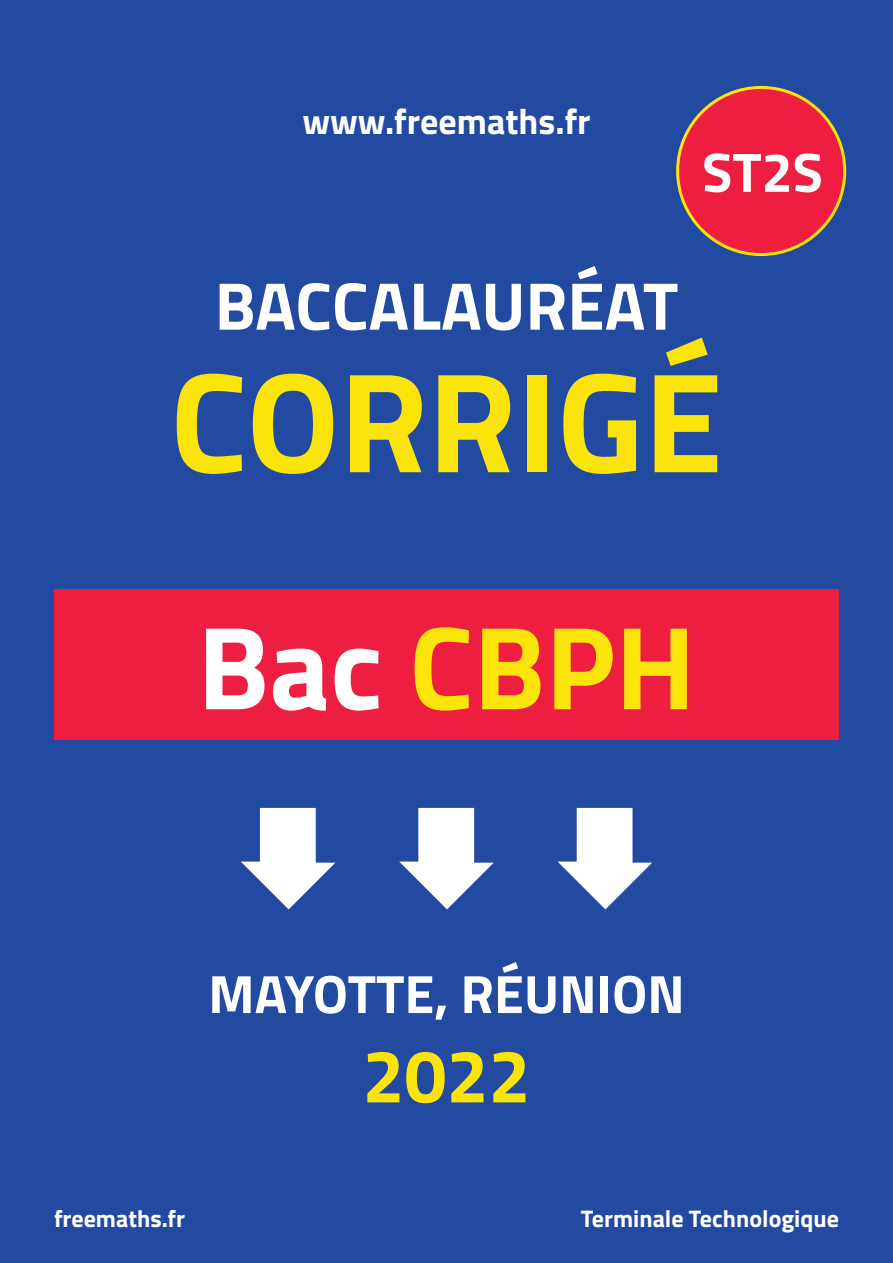
<style>
.page{position:relative;width:893px;height:1263px;background:#214aa0}
.page>*{position:absolute;margin:0;border:0;box-sizing:border-box;transform-origin:0 0}
.t1{font:700 142.5px "Titillium";color:#fbe30c}
.t2{font:700 118.5px "Titillium";color:#fbe30c}
.t3{font:700 75px "Titillium";color:#fbe30c}
.t4{font:700 67.5px "Titillium";color:#fff}
.t5{font:700 55.5px "Titillium";color:#fff}
.t6{font:700 54px "Titillium";color:#fff}
.t7{font:700 36px "Titillium";color:#fff}
.t8{font:700 24px "Titillium";color:#fff}
.s1{color:#fff}
</style>
<div class="page">
<svg style="left:241px;top:808px;width:94px;height:101px"></svg>
<svg style="left:399px;top:808px;width:95px;height:101px"></svg>
<svg style="left:558px;top:808px;width:94px;height:101px"></svg>
<div style="left:54px;top:589px;width:785px;height:151px;background:#ed1e40"></div>
<div style="left:678px;top:87px;width:167px;height:168px;background:#ed1e40;border-radius:50%"></div>
<h3 class="t7" style="left:302px;top:94px;width:290px">www.freemaths.fr</h3>
<h3 class="t5" style="left:702px;top:130px;width:122px">ST2S</h3>
<h3 class="t4" style="left:215px;top:254px;width:465px">BACCALAURÉAT</h3>
<h1 class="t1" style="left:170px;top:313px;width:554px">CORRIGÉ</h1>
<h2 class="t2" style="left:197px;top:577px;width:500px"><span class="s1">Bac</span> CBPH</h2>
<p class="t6" style="left:208px;top:953px;width:478px">MAYOTTE, RÉUNION</p>
<h3 class="t3" style="left:362px;top:1019px;width:169px">2022</h3>
<p class="t8" style="left:54px;top:1200px;width:133px">freemaths.fr</p>
<p class="t8" style="left:581px;top:1200px;width:260px">Terminale Technologique</p>
</div>
